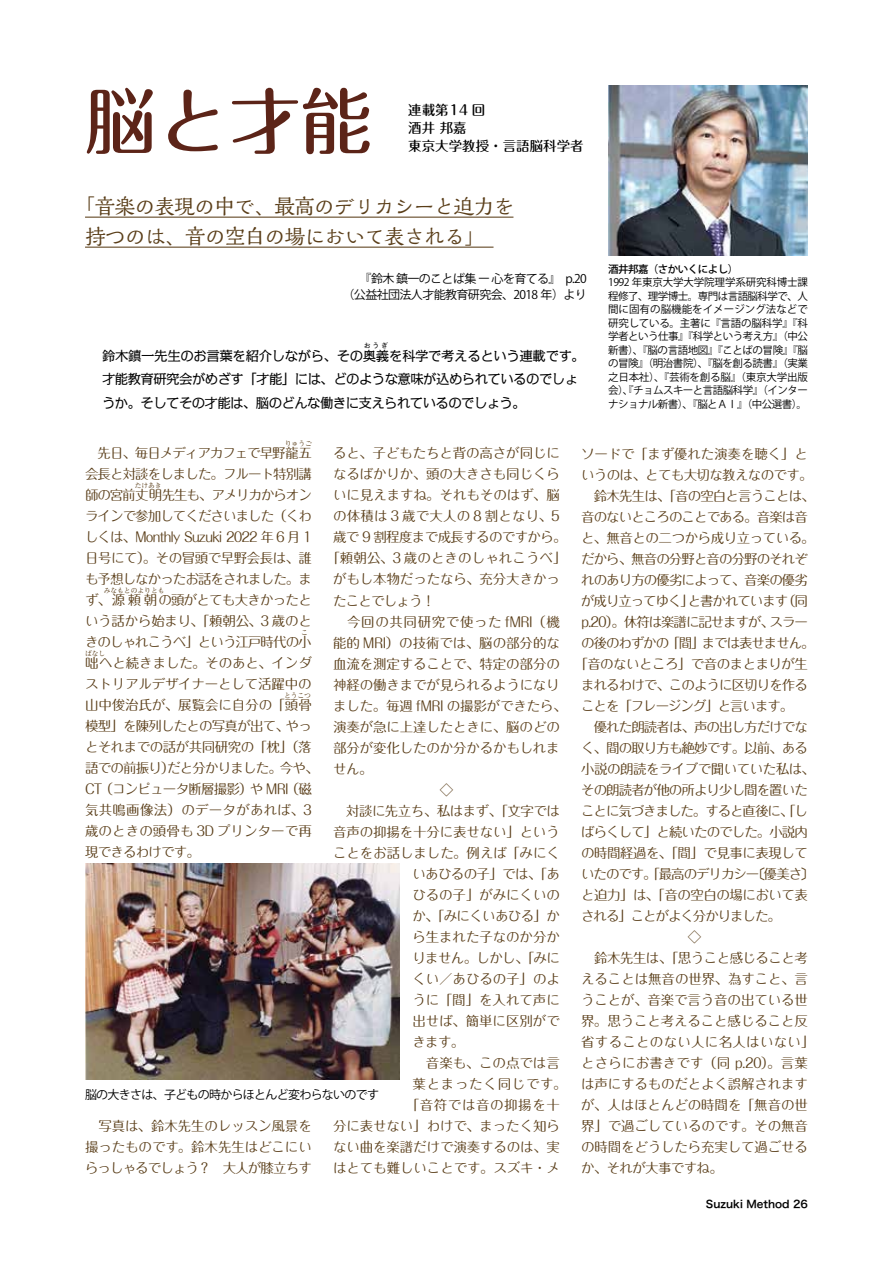
<style>
.page{position:relative;width:893px;height:1263px;background:#fff}
.page>*{position:absolute;margin:0;border:0;box-sizing:border-box;transform-origin:0 0}
.t1{font:500 72px "Maru Fo Pro";color:#5c2418}
.t2{font:500 21px/30px "Kaimin Tu Std";letter-spacing:-.05em;color:#5a3e19;text-align:center}
.t3{font:13.5px/21px "Maru Fo Pro";letter-spacing:-.035em;color:#5a3e19;text-align:justify}
.t4{font:13.5px "Maru Fo Pro";letter-spacing:-.01em;color:#5a3e19}
.t5{font:13.5px/21px "Maru Fo Pro";letter-spacing:-.07em;color:#5a3e19}
.t6{font:13.5px "Maru Fo Pro";letter-spacing:-.005em;color:#5a3e19}
.t7{font:13.5px "Maru Fo Pro";letter-spacing:-.08em;color:#5a3e19}
.t8{font:13.5px/21px "Maru Fo Pro";letter-spacing:-.06em;color:#5a3e19}
.t9{font:13.5px/21px "Maru Fo Pro";letter-spacing:-.015em;color:#5a3e19}
.t10{font:13.5px/23.7px "Kakumin Pro";letter-spacing:-.05em;color:#000}
.t11{font:500 13.5px/18px "Maru Fo Pro";color:#000}
.t12{font:13.5px "Maru Fo Pro";letter-spacing:-.065em;color:#5a3e19}
.t13{font:13.5px "Maru Fo Pro";letter-spacing:.01em;color:#5a3e19}
.t14{font:13.5px "Maru Fo Pro";letter-spacing:-.075em;color:#5a3e19}
.t15{font:13.5px "Maru Fo Pro";letter-spacing:.005em;color:#5a3e19}
.t16{font:13.5px "Maru Fo Pro";letter-spacing:.045em;color:#5a3e19}
.t17{font:13.5px "Maru Fo Pro";letter-spacing:.015em;color:#5a3e19}
.t18{font:13.5px "Maru Fo Pro";letter-spacing:.02em;color:#5a3e19}
.t19{font:13.5px "Maru Fo Pro";letter-spacing:.05em;color:#5a3e19}
.t20{font:13.5px "Maru Fo Pro";letter-spacing:.04em;color:#5a3e19}
.t21{font:12px/16.5px "Koz Go Pro";letter-spacing:-.05em;color:#000;text-align:right}
.t22{font:10.5px/13.5px "Koz Go Pro";letter-spacing:-.05em;color:#000;text-align:justify}
.t23{font:10.5px "Hira Kaku Pro W6";color:#000}
.t24{font:500 10.5px "Koz Go Pro";letter-spacing:-.05em;color:#000}
.t25{font:6.75px "Maru Fo Pro";color:#5a3e19}
.t26{font:6.75px "Kakumin Pro";color:#000}
</style>
<div class="page">
<hr style="left:85px;top:217px;width:428px;height:1px;background:#5a3e19">
<hr style="left:85px;top:247px;width:408px;height:1px;background:#5a3e19">
<img style="left:608px;top:85px;width:200px;height:170px">
<img style="left:85px;top:863px;width:315px;height:217px">
<h1 class="t1" style="left:85px;top:64px;width:289px">脳と才能</h1>
<p class="t11" style="left:408px;top:100px;width:177px">連載第14 回<br>酒井 邦嘉<br>東京大学教授・言語脳科学者</p>
<h2 class="t2" style="left:75px;top:190px;width:441px">「音楽の表現の中で、最高のデリカシーと迫力を持つのは、音の空白の場において表される」　</h2>
<p class="t21" style="left:343px;top:270px;width:246px">『鈴木 鎮一のことば集 ー 心を育てる』　p.20<br>（公益社団法人才能教育研究会、2018 年）より</p>
<p class="t26" style="left:364px;top:340px;width:26px">おうぎ</p>
<p class="t10" style="left:102px;top:366px;width:478px">才能教育研究会がめざす「才能」には、どのような意味が込められているのでしょうか。そしてその才能は、脳のどんな働きに支えられているのでしょう。</p>
<p class="t10" style="left:102px;top:342px;width:484px">鈴木鎮一先生のお言葉を紹介しながら、その奥義を科学で考えるという連載です。</p>
<p class="t24" style="left:608px;top:262px;width:132px">酒井邦嘉（さかいくによし）</p>
<p class="t22" style="left:608px;top:276px;width:201px">1992 年東京大学大学院理学系研究科博士課程修了、理学博士。専門は言語脳科学で、人間に固有の脳機能をイメージング法などで研究している。主著に『言語の脳科学』『科学者という仕事』『科学という考え方』（中公新書）、『脳の言語地図』『ことばの冒険』『脳の冒険』（明治書院）、『脳を創る読書』（実業之日本社）、『芸術を創る脳』（東京大学出版会）、『チョムスキーと言語脳科学』（インターナショナル新書）、『脳とＡＩ』（中公選書）。</p>
<p class="t25" style="left:285px;top:438px;width:28px">りゅうご</p>
<p class="t5" style="left:85px;top:462px;width:228px">会長と対談をしました。フルート特別講師の宮前丈明先生も、アメリカからオン</p>
<p class="t4" style="left:333px;top:443px;width:228px">ると、子どもたちと背の高さが同じに</p>
<p class="t4" style="left:333px;top:464px;width:228px">なるばかりか、頭の大きさも同じくら</p>
<p class="t6" style="left:333px;top:485px;width:228px">いに見えますね。それもそのはず、脳</p>
<p class="t17" style="left:333px;top:506px;width:228px">の体積は 3 歳で大人の 8 割となり、5</p>
<p class="t3" style="left:333px;top:525px;width:235px">歳で 9 割程度まで成長するのですから。</p>
<p class="t15" style="left:326px;top:548px;width:242px">「頼朝公、3 歳のときのしゃれこうべ」</p>
<p class="t4" style="left:333px;top:569px;width:228px">がもし本物だったなら、充分大きかっ</p>
<p class="t8" style="left:333px;top:588px;width:104px">たことでしょう！</p>
<p class="t16" style="left:333px;top:611px;width:228px">　今回の共同研究で使った fMRI（機</p>
<p class="t6" style="left:333px;top:632px;width:228px">能的 MRI）の技術では、脳の部分的な</p>
<p class="t4" style="left:333px;top:653px;width:228px">血流を測定することで、特定の部分の</p>
<p class="t9" style="left:333px;top:672px;width:228px">神経の働きまでが見られるようになり</p>
<p class="t4" style="left:333px;top:695px;width:235px">ました。毎週 fMRI の撮影ができたら、</p>
<p class="t4" style="left:333px;top:716px;width:228px">演奏が急に上達したときに、脳のどの</p>
<p class="t9" style="left:333px;top:735px;width:228px">部分が変化したのか分かるかもしれま</p>
<p class="t3" style="left:333px;top:756px;width:41px">せん。</p>
<p class="t3" style="left:440px;top:777px;width:15px">◇</p>
<p class="t3" style="left:333px;top:798px;width:228px">　対談に先立ち、私はまず、「文字では</p>
<p class="t9" style="left:333px;top:819px;width:228px">音声の抑揚を十分に表せない」という</p>
<p class="t6" style="left:333px;top:842px;width:228px">ことをお話しました。例えば「みにく</p>
<p class="t3" style="left:412px;top:861px;width:149px">いあひるの子」では、「あ</p>
<p class="t4" style="left:412px;top:884px;width:149px">ひるの子」がみにくいの</p>
<p class="t3" style="left:412px;top:903px;width:149px">か、「みにくいあひる」か</p>
<p class="t4" style="left:412px;top:926px;width:149px">ら生まれた子なのか分か</p>
<p class="t3" style="left:412px;top:945px;width:149px">りません。しかし、「みに</p>
<p class="t4" style="left:412px;top:968px;width:149px">くい／あひるの子」のよ</p>
<p class="t6" style="left:412px;top:989px;width:149px">うに「間」を入れて声に</p>
<p class="t6" style="left:412px;top:1010px;width:149px">出せば、簡単に区別がで</p>
<p class="t3" style="left:412px;top:1029px;width:53px">きます。</p>
<p class="t6" style="left:412px;top:1052px;width:149px">　音楽も、この点では言</p>
<p class="t19" style="left:412px;top:1073px;width:156px">葉とまったく同じです。</p>
<p class="t20" style="left:406px;top:1094px;width:156px">「音符では音の抑揚を十</p>
<p class="t4" style="left:333px;top:1115px;width:228px">分に表せない」わけで、まったく知ら</p>
<p class="t4" style="left:333px;top:1136px;width:228px">ない曲を楽譜だけで演奏するのは、実</p>
<p class="t6" style="left:333px;top:1157px;width:228px">はとても難しいことです。スズキ・メ</p>
<p class="t14" style="left:85px;top:443px;width:228px">　先日、毎日メディアカフェで早野龍五</p>
<p class="t25" style="left:135px;top:480px;width:28px">たけあき</p>
<p class="t3" style="left:85px;top:504px;width:228px">ラインで参加してくださいました（くわしくは、Monthly Suzuki 2022 年 6 月 1日号にて）。その冒頭で早野会長は、誰も予想しなかったお話をされました。まず、源頼朝の頭がとても大きかったと</p>
<p class="t25" style="left:104px;top:585px;width:62px">みなもとのよりとも</p>
<p class="t5" style="left:85px;top:609px;width:228px">いう話から始まり、「頼朝公、3 歳のときのしゃれこうべ」という江戸時代の小</p>
<p class="t25" style="left:301px;top:627px;width:8px">こ</p>
<p class="t4" style="left:85px;top:653px;width:228px">咄へと続きました。そのあと、インダ</p>
<p class="t25" style="left:85px;top:648px;width:22px">ばなし</p>
<p class="t9" style="left:85px;top:672px;width:228px">ストリアルデザイナーとして活躍中の山中俊治氏が、展覧会に自分の「頭骨</p>
<p class="t25" style="left:284px;top:690px;width:28px">とうこつ</p>
<p class="t8" style="left:85px;top:714px;width:235px">模型」を陳列したとの写真が出て、やっとそれまでの話が共同研究の「枕」（落語での前振り）だと分かりました。今や、<br>CT（コンピュータ断層撮影）や MRI（磁気共鳴画像法）のデータがあれば、3歳のときの頭骨も 3D プリンターで再現できるわけです。</p>
<p class="t21" style="left:85px;top:1087px;width:295px">脳の大きさは、子どもの時からほとんど変わらないのです</p>
<p class="t3" style="left:85px;top:1113px;width:228px">　写真は、鈴木先生のレッスン風景を撮ったものです。鈴木先生はどこにいらっしゃるでしょう？　大人が膝立ちす</p>
<p class="t4" style="left:581px;top:443px;width:228px">ソードで「まず優れた演奏を聴く」と</p>
<p class="t3" style="left:581px;top:462px;width:233px">いうのは、とても大切な教えなのです。</p>
<p class="t12" style="left:581px;top:485px;width:235px">　鈴木先生は、「音の空白と言うことは、</p>
<p class="t5" style="left:581px;top:504px;width:228px">音のないところのことである。音楽は音</p>
<p class="t3" style="left:581px;top:525px;width:235px">と、無音との二つから成り立っている。</p>
<p class="t5" style="left:581px;top:546px;width:228px">だから、無音の分野と音の分野のそれぞ</p>
<p class="t5" style="left:581px;top:567px;width:228px">れのあり方の優劣によって、音楽の優劣</p>
<p class="t7" style="left:581px;top:590px;width:228px">が成り立ってゆく」と書かれています（同</p>
<p class="t7" style="left:581px;top:611px;width:228px">p.20）。休符は楽譜に記せますが、スラー</p>
<p class="t7" style="left:581px;top:632px;width:235px">の後のわずかの「間」までは表せません。</p>
<p class="t3" style="left:574px;top:651px;width:235px">「音のないところ」で音のまとまりが生</p>
<p class="t5" style="left:581px;top:672px;width:228px">まれるわけで、このように区切りを作る</p>
<p class="t7" style="left:581px;top:695px;width:214px">ことを「フレージング」と言います。</p>
<p class="t5" style="left:581px;top:714px;width:228px">　優れた朗読者は、声の出し方だけでな</p>
<p class="t5" style="left:581px;top:735px;width:228px">く、間の取り方も絶妙です。以前、ある</p>
<p class="t3" style="left:581px;top:756px;width:235px">小説の朗読をライブで聞いていた私は、</p>
<p class="t5" style="left:581px;top:777px;width:228px">その朗読者が他の所より少し間を置いた</p>
<p class="t7" style="left:581px;top:800px;width:228px">ことに気づきました。すると直後に、「し</p>
<p class="t5" style="left:581px;top:819px;width:228px">ばらくして」と続いたのでした。小説内</p>
<p class="t3" style="left:581px;top:841px;width:228px">の時間経過を、「間」で見事に表現して</p>
<p class="t7" style="left:581px;top:863px;width:235px">いたのです。「最高のデリカシー〔優美さ〕</p>
<p class="t3" style="left:581px;top:883px;width:228px">と迫力」は、「音の空白の場において表</p>
<p class="t7" style="left:581px;top:905px;width:201px">される」ことがよく分かりました。</p>
<p class="t3" style="left:688px;top:925px;width:15px">◇</p>
<p class="t3" style="left:581px;top:946px;width:228px">　鈴木先生は、「思うこと感じること考</p>
<p class="t6" style="left:581px;top:968px;width:228px">えることは無音の世界、為すこと、言</p>
<p class="t4" style="left:581px;top:989px;width:228px">うことが、音楽で言う音の出ている世</p>
<p class="t4" style="left:581px;top:1010px;width:228px">界。思うこと考えること感じること反</p>
<p class="t18" style="left:581px;top:1031px;width:235px">省することのない人に名人はいない」</p>
<p class="t13" style="left:581px;top:1052px;width:228px">とさらにお書きです（同 p.20）。言葉</p>
<p class="t9" style="left:581px;top:1072px;width:228px">は声にするものだとよく誤解されます</p>
<p class="t6" style="left:581px;top:1094px;width:228px">が、人はほとんどの時間を「無音の世</p>
<p class="t4" style="left:581px;top:1115px;width:228px">界」で過ごしているのです。その無音</p>
<p class="t9" style="left:581px;top:1135px;width:228px">の時間をどうしたら充実して過ごせる</p>
<p class="t3" style="left:581px;top:1156px;width:143px">か、それが大事ですね。</p>
<p class="t23" style="left:706px;top:1195px;width:104px">Suzuki Method 26</p>
</div>
